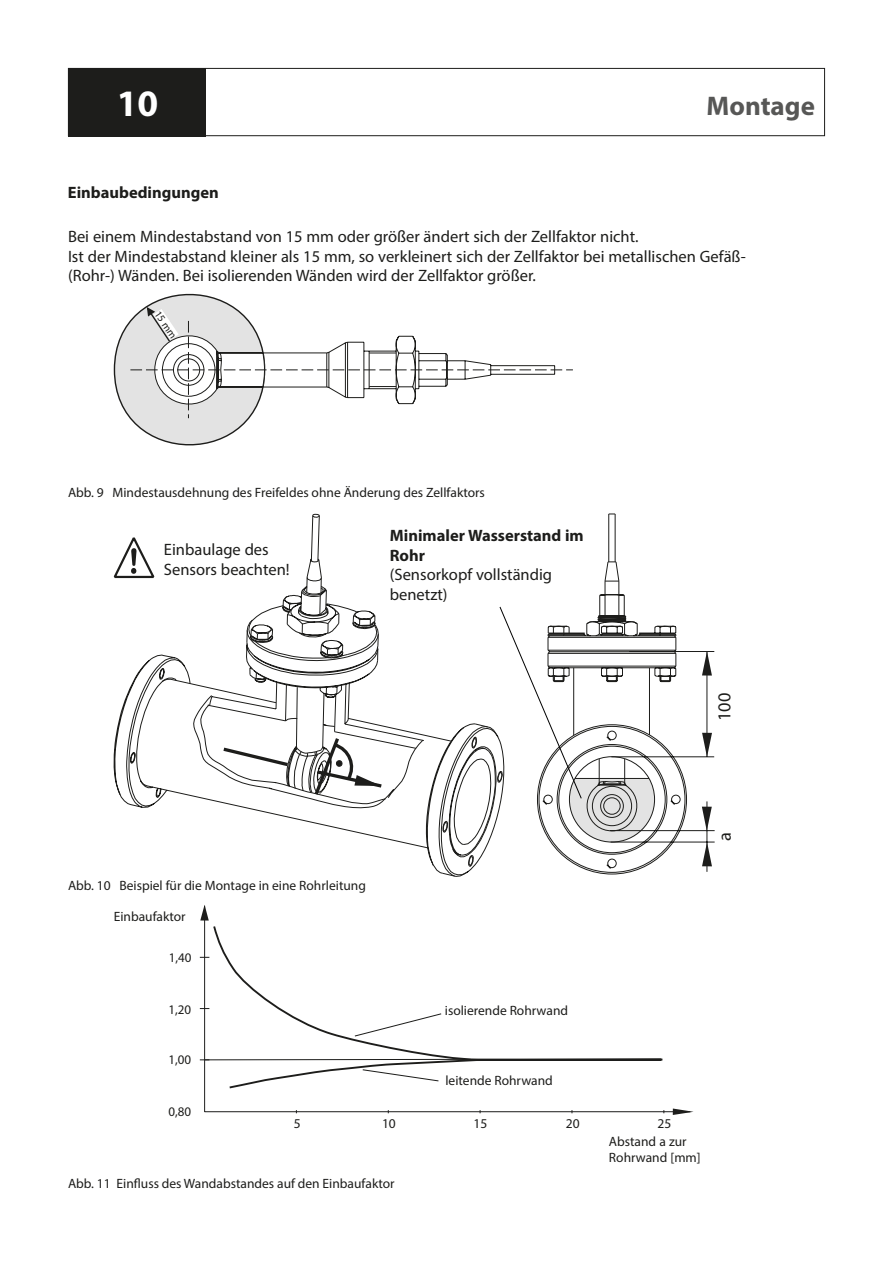
<style>
.page{position:relative;width:893px;height:1263px;background:#fff}
.page>*{position:absolute;margin:0;border:0;box-sizing:border-box;transform-origin:0 0}
.t1{font:700 37.5px "Gksrvw Myriad Pro";color:#fff}
.Kapitel_hell{font:700 27px "Gksrvw Myriad Pro";color:#575756}
.t2{font:18.3px "Bblkrs Myriad Pro";color:#1d1d1b}
.t3{font:16.5px/19.8px "Whtpdx Myriad Pro";color:#1d1d1b}
.t4{font:700 16.5px/19.8px "Gksrvw Myriad Pro";color:#1d1d1b}
.Abbildung{font:13.5px/16.2px "Whtpdx Myriad Pro";color:#1d1d1b}
.t5{font:13.2px "Fmqshg Myriad Pro";color:#1d1d1b}
.t6{font:10.5px "Whtpdx Myriad Pro";color:#1d1d1b}
</style>
<div class="page">
<div style="left:68px;top:68px;width:757px;height:68px;border:1px solid #1d1d1b"></div>
<div style="left:68px;top:68px;width:138px;height:68px;background:#1d1d1b"></div>
<svg style="left:650px;top:651px;width:65px;height:221px"></svg>
<svg style="left:702px;top:651px;width:10px;height:24px"></svg>
<svg style="left:702px;top:733px;width:10px;height:24px"></svg>
<svg style="left:702px;top:842px;width:10px;height:24px"></svg>
<svg style="left:702px;top:807px;width:10px;height:24px"></svg>
<svg style="left:114px;top:514px;width:536px;height:361px"></svg>
<svg style="left:150px;top:515px;width:348px;height:359px"></svg>
<svg style="left:193px;top:558px;width:318px;height:319px"></svg>
<svg style="left:220px;top:515px;width:165px;height:283px"></svg>
<svg style="left:499px;top:513px;width:178px;height:330px"></svg>
<svg style="left:204px;top:920px;width:469px;height:193px"></svg>
<svg style="left:212px;top:924px;width:452px;height:166px"></svg>
<svg style="left:200px;top:1008px;width:271px;height:73px"></svg>
<svg style="left:200px;top:905px;width:9px;height:15px"></svg>
<svg style="left:673px;top:1108px;width:20px;height:7px"></svg>
<svg style="left:114px;top:537px;width:43px;height:42px"></svg>
<svg style="left:114px;top:294px;width:459px;height:151px"></svg>
<h1 class="t1" style="left:117px;top:79px;width:43px">10</h1>
<p class="t4" style="left:68px;top:182px;width:152px">Einbaubedingungen</p>
<p class="Kapitel_hell" style="left:706px;top:88px;width:110px">Montage</p>
<p class="t3" style="left:68px;top:226px;width:679px">Bei einem Mindestabstand von 15 mm oder größer ändert sich der Zellfaktor nicht.<br>Ist der Mindestabstand kleiner als 15 mm, so verkleinert sich der Zellfaktor bei metallischen Gefäß-(Rohr-) Wänden. Bei isolierenden Wänden wird der Zellfaktor größer.</p>
<p class="t6" style="left:162px;top:308px;width:32px;rotate:56deg">15 mm</p>
<p class="Abbildung" style="left:68px;top:484px;width:418px">Abb. 9 Mindestausdehnung des Freifeldes ohne Änderung des Zellfaktors</p>
<p class="t3" style="left:164px;top:539px;width:127px">Einbaulage des<br>Sensors beachten!</p>
<p class="t4" style="left:390px;top:525px;width:196px">Minimaler Wasserstand im<br>Rohr</p>
<p class="t3" style="left:390px;top:565px;width:164px">(Sensorkopf vollständig benetzt)</p>
<p class="t2" style="left:713px;top:721px;width:30px;rotate:-90deg">100</p>
<p class="Abbildung" style="left:68px;top:877px;width:299px">Abb. 10 Beispiel für die Montage in eine Rohrleitung</p>
<p class="Abbildung" style="left:114px;top:908px;width:73px">Einbaufaktor</p>
<p class="t5" style="left:169px;top:949px;width:24px">1,40</p>
<p class="t5" style="left:169px;top:1001px;width:24px">1,20</p>
<p class="t5" style="left:169px;top:1052px;width:24px">1,00</p>
<p class="t5" style="left:169px;top:1103px;width:24px">0,80</p>
<p class="Abbildung" style="left:445px;top:1002px;width:125px">isolierende Rohrwand</p>
<p class="Abbildung" style="left:445px;top:1072px;width:109px">leitende Rohrwand</p>
<p class="Abbildung" style="left:294px;top:1115px;width:8px">5</p>
<p class="Abbildung" style="left:382px;top:1115px;width:15px">10</p>
<p class="Abbildung" style="left:473px;top:1115px;width:15px">15</p>
<p class="Abbildung" style="left:566px;top:1115px;width:15px">20</p>
<p class="Abbildung" style="left:657px;top:1115px;width:15px">25</p>
<p class="t5" style="left:289px;top:1120px;width:15px">10</p>
<p class="t5" style="left:472px;top:1119px;width:15px">30</p>
<p class="t5" style="left:656px;top:1119px;width:15px">50</p>
<p class="Abbildung" style="left:609px;top:1133px;width:93px">Abstand a zur<br>Rohrwand [mm]</p>
<p class="Abbildung" style="left:68px;top:1175px;width:328px">Abb. 11 Einfluss des Wandabstandes auf den Einbaufaktor</p>
<p class="t2" style="left:713px;top:841px;width:10px;rotate:-90deg">a</p>
</div>
